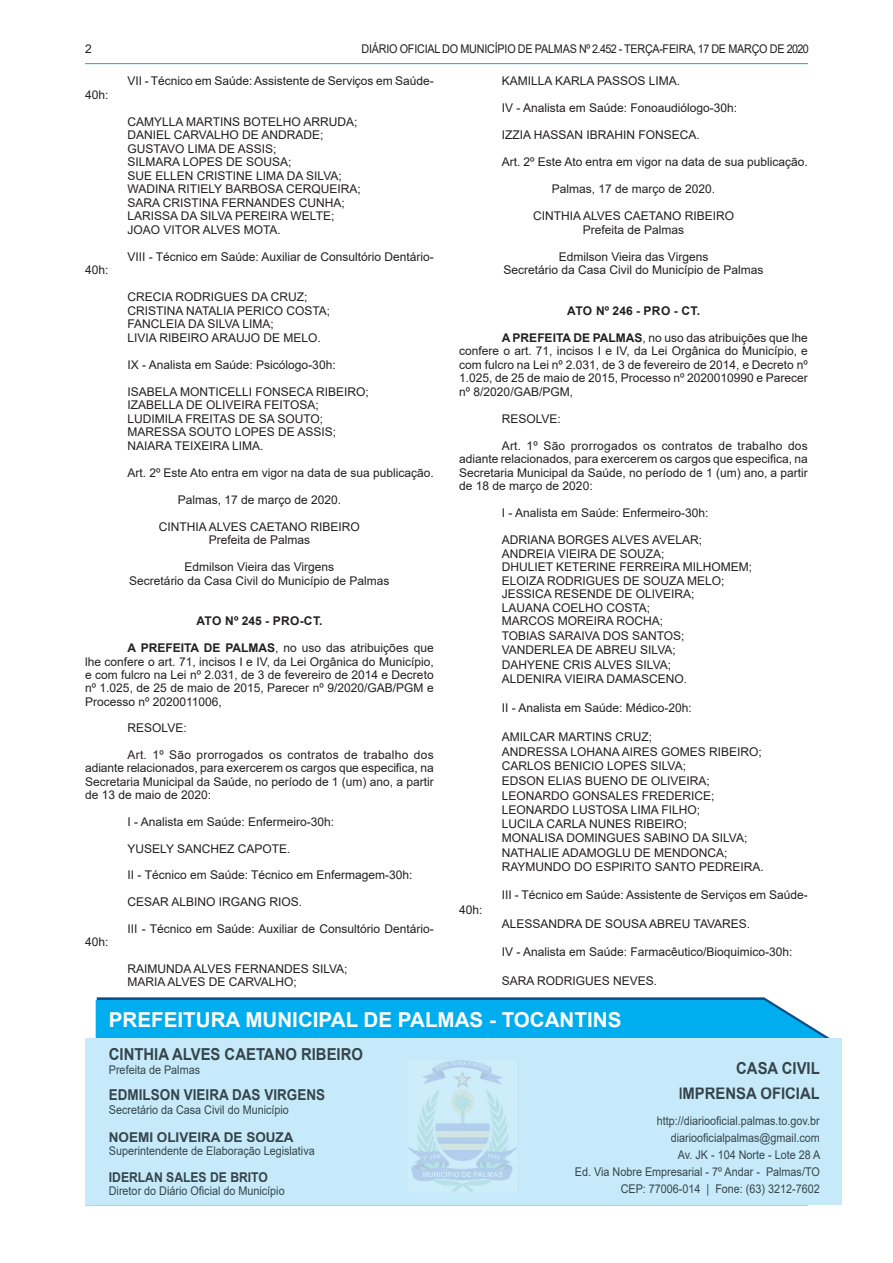
<style>
.page{position:relative;width:893px;height:1263px;background:#fff}
.page>*{position:absolute;margin:0;border:0;box-sizing:border-box;transform-origin:0 0}
.t1{font:700 20.55px "Arial";color:#fff}
.t2{font:700 16.5px/25.7px "Arial";color:#36444b;text-align:right;scale:.9 1}
.t3{font:700 15px "Arial";color:#36444b;scale:.9 1}
.t4{font:700 13.5px "Arial";color:#36444b}
.t5{font:700 13.5px "Arial";color:#36444b;scale:.9 1}
.t6{font:12px/13.5px "Arial";color:#231f20}
.t7{font:12px/17.1px "Arial";color:#36444b;text-align:right;scale:.9 1}
.t8{font:12px "Arial";letter-spacing:-.02em;color:#231f20;scale:.9 1}
.t9{font:700 12px "Arial";letter-spacing:.015em;color:#231f20}
.s1{font-weight:700}
</style>
<div class="page">
<hr style="left:85px;top:63px;width:723px;height:1px;background:#00aeef">
<hr style="left:85px;top:1204px;width:723px;height:1px;background:#00aeef">
<svg style="left:96px;top:997px;width:734px;height:41px;background:#0eace9"></svg>
<div style="left:85px;top:1038px;width:757px;height:166px;background:#c6eafa"></div>
<img style="left:408px;top:1061px;width:108px;height:130px">
<p class="t6" style="left:85px;top:42px;width:8px">2</p>
<p class="t8" style="left:361px;top:40px;width:499px">DIÁRIO OFICIAL DO MUNICÍPIO DE PALMAS Nº 2.452 - TERÇA-FEIRA, 17 DE MARÇO DE 2020</p>
<p class="t6" style="left:85px;top:88px;width:25px">40h:</p>
<p class="t6" style="left:85px;top:263px;width:25px">40h:</p>
<p class="t6" style="left:128px;top:74px;width:308px">VII - Técnico em Saúde: Assistente de Serviços em Saúde-</p>
<p class="t6" style="left:128px;top:115px;width:235px">CAMYLLA MARTINS BOTELHO ARRUDA;<br>DANIEL CARVALHO DE ANDRADE;<br>GUSTAVO LIMA DE ASSIS;<br>SILMARA LOPES DE SOUSA;<br>SUE ELLEN CRISTINE LIMA DA SILVA;<br>WADINA RITIELY BARBOSA CERQUEIRA;<br>SARA CRISTINA FERNANDES CUNHA;<br>LARISSA DA SILVA PEREIRA WELTE;<br>JOAO VITOR ALVES MOTA.</p>
<p class="t6" style="left:128px;top:250px;width:308px">VIII - Técnico em Saúde: Auxiliar de Consultório Dentário-</p>
<p class="t6" style="left:128px;top:290px;width:204px">CRECIA RODRIGUES DA CRUZ;<br>CRISTINA NATALIA PERICO COSTA;<br>FANCLEIA DA SILVA LIMA;<br>LIVIA RIBEIRO ARAUJO DE MELO.</p>
<p class="t6" style="left:128px;top:358px;width:210px">IX - Analista em Saúde: Psicólogo-30h:</p>
<p class="t6" style="left:128px;top:385px;width:243px">ISABELA MONTICELLI FONSECA RIBEIRO;<br>IZABELLA DE OLIVEIRA FEITOSA;<br>LUDIMILA FREITAS DE SA SOUTO;<br>MARESSA SOUTO LOPES DE ASSIS;<br>NAIARA TEIXEIRA LIMA.</p>
<p class="t6" style="left:128px;top:466px;width:308px">Art. 2º Este Ato entra em vigor na data de sua publicação.</p>
<p class="t6" style="left:178px;top:493px;width:165px">Palmas, 17 de março de 2020.</p>
<p class="t6" style="left:159px;top:520px;width:202px;text-align:center">CINTHIA ALVES CAETANO RIBEIRO<br>Prefeita de Palmas</p>
<p class="t6" style="left:129px;top:560px;width:262px;text-align:center">Edmilson Vieira das Virgens<br>Secretário da Casa Civil do Município de Palmas</p>
<p class="t9" style="left:196px;top:613px;width:128px">ATO Nº 245 - PRO-CT.</p>
<p class="t6" style="left:85px;top:641px;width:350px;text-align:justify;text-indent:43px"><span class="s1">A PREFEITA DE PALMAS</span>, no uso das atribuições que lhe confere o art. 71, incisos I e IV, da Lei Orgânica do Município, e com fulcro na Lei nº 2.031, de 3 de fevereiro de 2014 e Decreto nº 1.025, de 25 de maio de 2015, Parecer nº 9/2020/GAB/PGM e Processo nº 2020011006,</p>
<p class="t6" style="left:128px;top:721px;width:61px">RESOLVE:</p>
<p class="t6" style="left:85px;top:748px;width:350px;text-align:justify;text-indent:43px">Art. 1º São prorrogados os contratos de trabalho dos adiante relacionados, para exercerem os cargos que especifica, na Secretaria Municipal da Saúde, no período de 1 (um) ano, a partir de 13 de maio de 2020:</p>
<p class="t6" style="left:128px;top:815px;width:208px">I - Analista em Saúde: Enfermeiro-30h:</p>
<p class="t6" style="left:128px;top:841px;width:164px">YUSELY SANCHEZ CAPOTE.</p>
<p class="t6" style="left:128px;top:868px;width:287px">II - Técnico em Saúde: Técnico em Enfermagem-30h:</p>
<p class="t6" style="left:128px;top:895px;width:176px">CESAR ALBINO IRGANG RIOS.</p>
<p class="t6" style="left:128px;top:922px;width:308px">III - Técnico em Saúde: Auxiliar de Consultório Dentário-</p>
<p class="t6" style="left:85px;top:935px;width:25px">40h:</p>
<p class="t6" style="left:128px;top:962px;width:222px">RAIMUNDA ALVES FERNANDES SILVA;<br>MARIA ALVES DE CARVALHO;</p>
<p class="t6" style="left:502px;top:74px;width:180px">KAMILLA KARLA PASSOS LIMA.</p>
<p class="t6" style="left:502px;top:101px;width:237px">IV - Analista em Saúde: Fonoaudiólogo-30h:</p>
<p class="t6" style="left:502px;top:128px;width:200px">IZZIA HASSAN IBRAHIN FONSECA.</p>
<p class="t6" style="left:502px;top:155px;width:308px">Art. 2º Este Ato entra em vigor na data de sua publicação.</p>
<p class="t6" style="left:552px;top:182px;width:165px">Palmas, 17 de março de 2020.</p>
<p class="t6" style="left:533px;top:209px;width:202px;text-align:center">CINTHIA ALVES CAETANO RIBEIRO<br>Prefeita de Palmas</p>
<p class="t6" style="left:503px;top:250px;width:262px;text-align:center">Edmilson Vieira das Virgens<br>Secretário da Casa Civil do Município de Palmas</p>
<p class="t9" style="left:567px;top:302px;width:134px">ATO Nº 246 - PRO - CT.</p>
<p class="t6" style="left:459px;top:331px;width:350px;text-align:justify;text-indent:43px"><span class="s1">A PREFEITA DE PALMAS</span>, no uso das atribuições que lhe confere o art. 71, incisos I e IV, da Lei Orgânica do Município, e com fulcro na Lei nº 2.031, de 3 de fevereiro de 2014, e Decreto nº 1.025, de 25 de maio de 2015, Processo nº 2020010990 e Parecer nº 8/2020/GAB/PGM,</p>
<p class="t6" style="left:502px;top:412px;width:61px">RESOLVE:</p>
<p class="t6" style="left:459px;top:439px;width:350px;text-align:justify;text-indent:43px">Art. 1º São prorrogados os contratos de trabalho dos adiante relacionados, para exercerem os cargos que especifica, na Secretaria Municipal da Saúde, no período de 1 (um) ano, a partir de 18 de março de 2020:</p>
<p class="t6" style="left:502px;top:506px;width:208px">I - Analista em Saúde: Enfermeiro-30h:</p>
<p class="t6" style="left:502px;top:533px;width:252px;line-height:14px">ADRIANA BORGES ALVES AVELAR;<br>ANDREIA VIEIRA DE SOUZA;<br>DHULIET KETERINE FERREIRA MILHOMEM;<br>ELOIZA RODRIGUES DE SOUZA MELO;<br>JESSICA RESENDE DE OLIVEIRA;<br>LAUANA COELHO COSTA;<br>MARCOS MOREIRA ROCHA;<br>TOBIAS SARAIVA DOS SANTOS;<br>VANDERLEA DE ABREU SILVA;<br>DAHYENE CRIS ALVES SILVA;<br>ALDENIRA VIEIRA DAMASCENO.</p>
<p class="t6" style="left:502px;top:701px;width:192px">II - Analista em Saúde: Médico-20h:</p>
<p class="t6" style="left:502px;top:730px;width:264px;line-height:14.4px">AMILCAR MARTINS CRUZ;<br>ANDRESSA LOHANA AIRES GOMES RIBEIRO;<br>CARLOS BENICIO LOPES SILVA;<br>EDSON ELIAS BUENO DE OLIVEIRA;<br>LEONARDO GONSALES FREDERICE;<br>LEONARDO LUSTOSA LIMA FILHO;<br>LUCILA CARLA NUNES RIBEIRO;<br>MONALISA DOMINGUES SABINO DA SILVA;<br>NATHALIE ADAMOGLU DE MENDONCA;<br>RAYMUNDO DO ESPIRITO SANTO PEDREIRA.</p>
<p class="t6" style="left:502px;top:888px;width:308px">III - Técnico em Saúde: Assistente de Serviços em Saúde-</p>
<p class="t6" style="left:459px;top:902px;width:25px">40h:</p>
<p class="t6" style="left:502px;top:917px;width:250px">ALESSANDRA DE SOUSA ABREU TAVARES.</p>
<p class="t6" style="left:502px;top:945px;width:292px">IV - Analista em Saúde: Farmacêutico/Bioquimico-30h:</p>
<p class="t6" style="left:502px;top:974px;width:157px">SARA RODRIGUES NEVES.</p>
<h1 class="t1" style="left:109px;top:1005px;width:514px">PREFEITURA MUNICIPAL DE PALMAS - TOCANTINS</h1>
<h2 class="t2" style="left:109px;top:1042px;width:284px">CINTHIA ALVES CAETANO RIBEIRO</h2>
<p class="t7" style="left:109px;top:1061px;width:103px">Prefeita de Palmas</p>
<p class="t3" style="left:109px;top:1084px;width:242px">EDMILSON VIEIRA DAS VIRGENS</p>
<p class="t7" style="left:109px;top:1101px;width:202px">Secretário da Casa Civil do Município</p>
<p class="t4" style="left:109px;top:1127px;width:186px">NOEMI OLIVEIRA DE SOUZA</p>
<p class="t7" style="left:109px;top:1142px;width:230px">Superintendente de Elaboração Legislativa</p>
<p class="t5" style="left:109px;top:1167px;width:178px">IDERLAN SALES DE BRITO</p>
<p class="t7" style="left:109px;top:1182px;width:197px">Diretor do Diário Oficial do Município</p>
<h2 class="t2" style="left:678px;top:1055px;width:159px">CASA CIVIL<br>IMPRENSA OFICIAL</h2>
<p class="t7" style="left:575px;top:1112px;width:274px">http://diariooficial.palmas.to.gov.br diariooficialpalmas@gmail.com<br>Av. JK - 104 Norte - Lote 28 A<br>Ed. Via Nobre Empresarial - 7º Andar - Palmas/TO CEP: 77006-014 | Fone: (63) 3212-7602</p>
</div>
